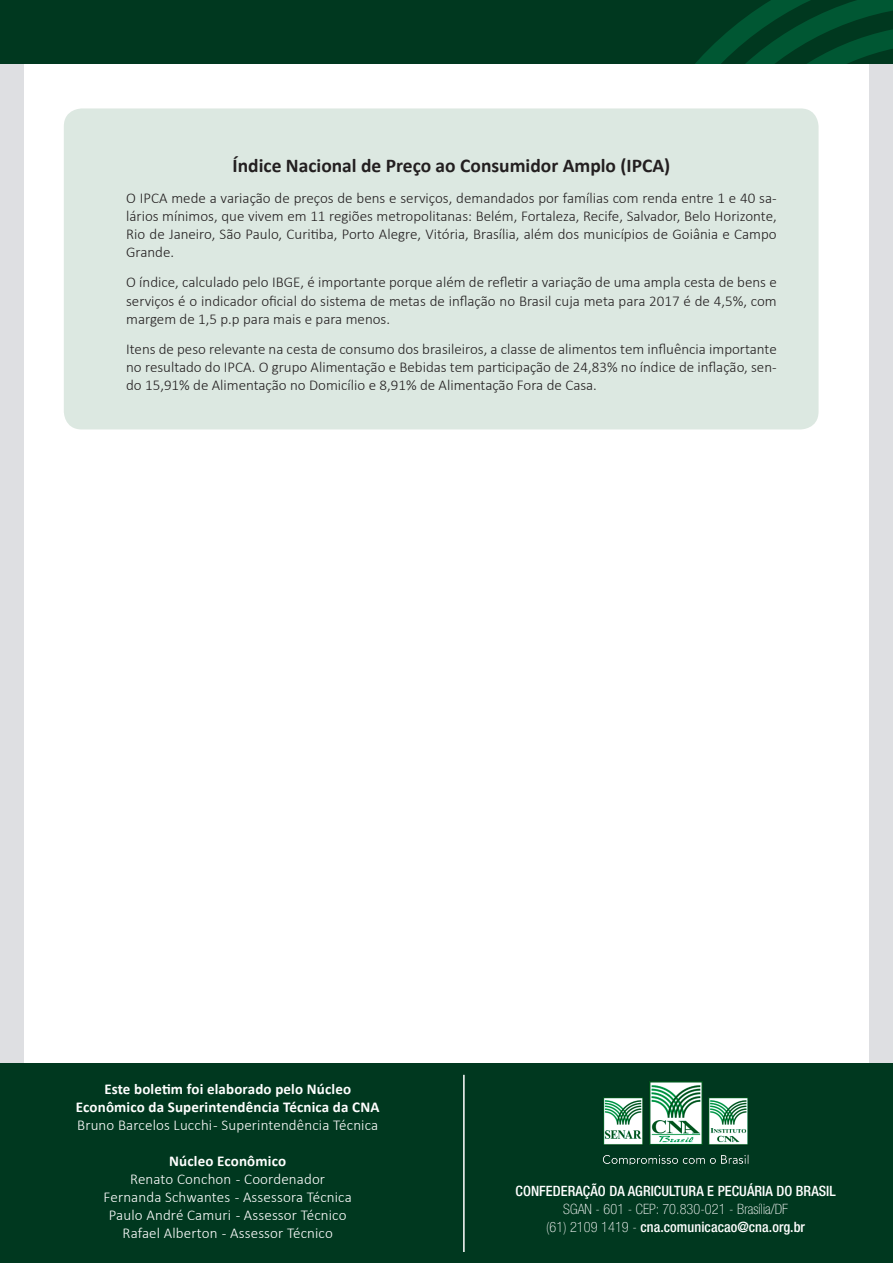
<style>
.page{position:relative;width:893px;height:1263px;background:#dedfe2}
.page>*{position:absolute;margin:0;border:0;box-sizing:border-box;transform-origin:0 0}
.t1{font:700 19.5px "Calibri";color:#231f20}
.t2{font:300 15px/18px "Calibri";color:#231f20;text-align:justify}
.t3{font:300 15px "Calibri";letter-spacing:.01em;color:#fff}
.t4{font:700 15px/18px "Calibri";letter-spacing:.01em;color:#fff;text-align:center}
.t5{font:500 condensed 14.25px "Helvetica Neue LT Std";letter-spacing:.005em;color:#fff}
.t6{font:100 condensed 14.25px "Helvetica Neue LT Std";letter-spacing:.005em;color:#fff}
.s1{font-weight:100}
</style>
<div class="page">
<div style="left:24px;top:0;width:845px;height:1263px;background:#fff"></div>
<div style="left:0;top:0;width:893px;height:64px;background:#00381f"></div>
<svg style="left:695px;top:0;width:198px;height:64px"></svg>
<div style="left:64px;top:108px;width:755px;height:321px;background:#dce8e1;border-radius:18px"></div>
<div style="left:0;top:1063px;width:893px;height:200px;background:#00381f"></div>
<img style="left:602px;top:1081px;width:147px;height:83px">
<hr style="left:463px;top:1075px;width:2px;height:177px;background:#fff">
<p class="t1" style="left:233px;top:153px;width:439px">Índice Nacional de Preço ao Consumidor Amplo (IPCA)</p>
<p class="t2" style="left:126px;top:189px;width:652px">O IPCA mede a variação de preços de bens e serviços, demandados por famílias com renda entre 1 e 40 sa&shy;lários mínimos, que vivem em 11 regiões metropolitanas: Belém, Fortaleza, Recife, Salvador, Belo Horizonte, Rio de Janeiro, São Paulo, Curitiba, Porto Alegre, Vitória, Brasília, além dos municípios de Goiânia e Campo Grande.</p>
<p class="t2" style="left:126px;top:273px;width:652px">O índice, calculado pelo IBGE, é importante porque além de refletir a variação de uma ampla cesta de bens e serviços é o indicador oficial do sistema de metas de inflação no Brasil cuja meta para 2017 é de 4,5%, com margem de 1,5 p.p para mais e para menos.</p>
<p class="t2" style="left:126px;top:340px;width:652px">Itens de peso relevante na cesta de consumo dos brasileiros, a classe de alimentos tem influência importante no resultado do IPCA. O grupo Alimentação e Bebidas tem participação de 24,83% no índice de inflação, sen&shy;do 15,91% de Alimentação no Domicílio e 8,91% de Alimentação Fora de Casa.</p>
<p class="t4" style="left:76px;top:1079px;width:305px">Este boletim foi elaborado pelo Núcleo<br>Econômico da Superintendência Técnica da CNA</p>
<p class="t3" style="left:77px;top:1115px;width:302px">Bruno Barcelos Lucchi - Superintendência Técnica</p>
<p class="t4" style="left:169px;top:1151px;width:118px">Núcleo Econômico</p>
<p class="t3" style="left:130px;top:1169px;width:196px">Renato Conchon - Coordenador</p>
<p class="t3" style="left:104px;top:1187px;width:250px">Fernanda Schwantes - Assessora Técnica</p>
<p class="t3" style="left:109px;top:1205px;width:239px">Paulo André Camuri - Assessor Técnico</p>
<p class="t3" style="left:123px;top:1223px;width:212px">Rafael Alberton - Assessor Técnico</p>
<p class="t5" style="left:515px;top:1182px;width:322px">CONFEDERAÇÃO DA AGRICULTURA E PECUÁRIA DO BRASIL</p>
<p class="t6" style="left:563px;top:1200px;width:226px">SGAN - 601 - CEP: 70.830-021 - Brasília/DF</p>
<p class="t5" style="left:546px;top:1218px;width:260px"><span class="s1">(61) 2109 1419 -</span> cna.comunicacao@cna.org.br</p>
</div>
